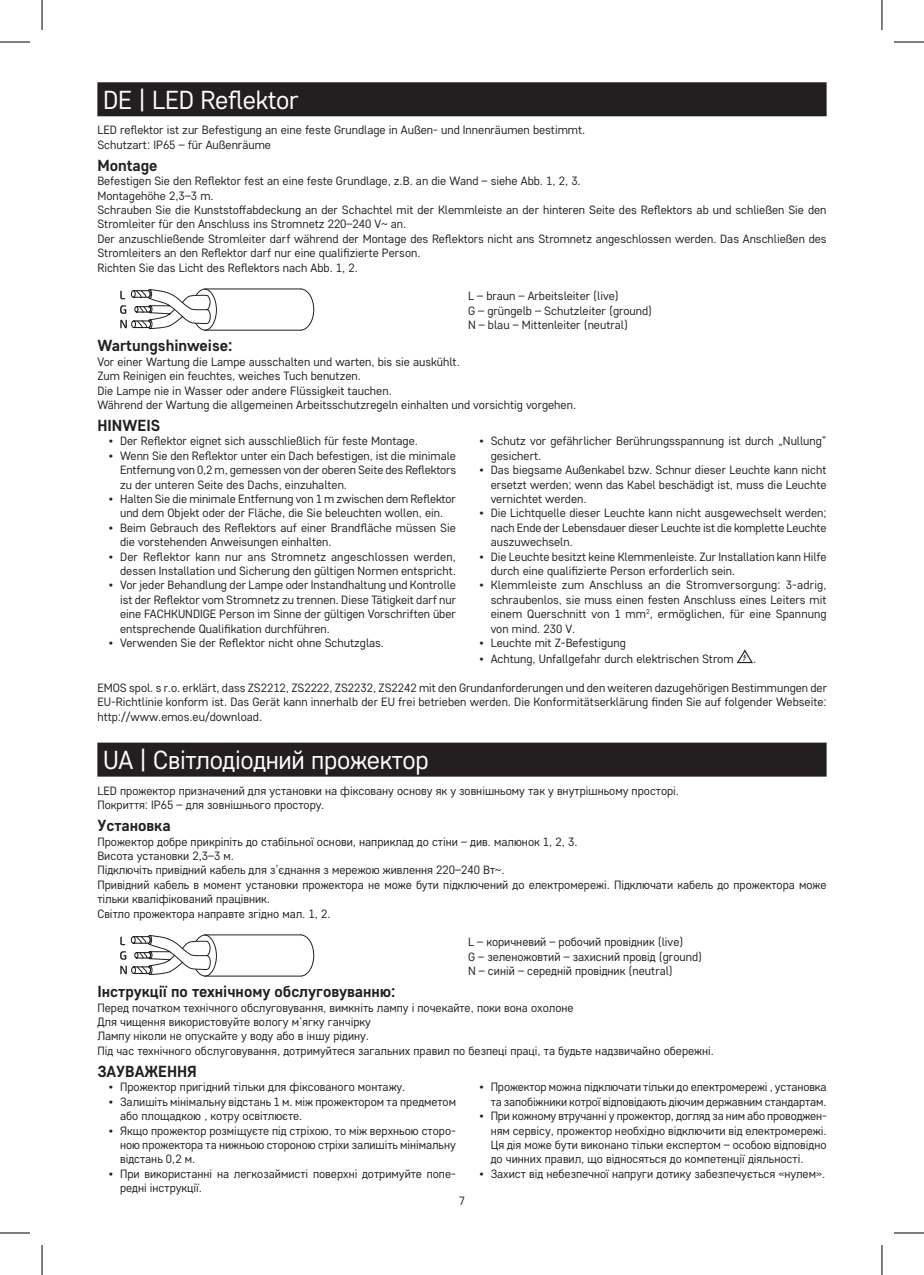
<style>
.page{position:relative;width:924px;height:1275px;background:#fff}
.page>*{position:absolute;margin:0;border:0;box-sizing:border-box;transform-origin:0 0}
.t1{font:26px "Core Sans D35";letter-spacing:-.01em;color:#fff}
.t2{font:700 16px "Core Sans D55";color:#231f20}
.t3{font:12px/14.4px "Core Sans D35";color:#231f20}
</style>
<div class="page">
<div style="left:97px;top:82px;width:729px;height:34px;background:#231f20"></div>
<svg style="left:120px;top:288px;width:194px;height:43px"></svg>
<svg style="left:737px;top:649px;width:15px;height:14px"></svg>
<div style="left:97px;top:742px;width:729px;height:34px;background:#231f20"></div>
<svg style="left:120px;top:934px;width:194px;height:43px"></svg>
<hr style="left:0;top:42px;width:30px;height:1px;background:#000">
<hr style="left:893px;top:42px;width:30px;height:1px;background:#000">
<hr style="left:0;top:1232px;width:30px;height:1px;background:#000">
<hr style="left:893px;top:1232px;width:30px;height:1px;background:#000">
<hr style="left:42px;top:0;width:1px;height:30px;background:#000">
<hr style="left:42px;top:1245px;width:1px;height:30px;background:#000">
<hr style="left:881px;top:0;width:1px;height:30px;background:#000">
<hr style="left:881px;top:1245px;width:1px;height:30px;background:#000">
<h1 class="t1" style="left:103px;top:83px;width:197px">DE | LED Reflektor</h1>
<p class="t3" style="left:97px;top:123px;width:489px">LED reflektor ist zur Befestigung an eine feste Grundlage in Außen- und Innenräumen bestimmt.<br>Schutzart: IP65 – für Außenräume</p>
<h2 class="t2" style="left:97px;top:155px;width:62px">Montage</h2>
<p class="t3" style="left:97px;top:173px;width:730px">Befestigen Sie den Reflektor fest an eine feste Grundlage, z.B. an die Wand – siehe Abb. 1, 2, 3.<br>Montagehöhe 2,3–3 m.<br>Schrauben Sie die Kunststoffabdeckung an der Schachtel mit der Klemmleiste an der hinteren Seite des Reflektors ab und schließen Sie den Stromleiter für den Anschluss ins Stromnetz 220–240 V~ an.<br>Der anzuschließende Stromleiter darf während der Montage des Reflektors nicht ans Stromnetz angeschlossen werden. Das Anschließen des Stromleiters an den Reflektor darf nur eine qualifizierte Person.<br>Richten Sie das Licht des Reflektors nach Abb. 1, 2.</p>
<p class="t3" style="left:468px;top:289px;width:186px">L – braun – Arbeitsleiter (live)<br>G – grüngelb – Schutzleiter (ground)<br>N – blau – Mittenleiter (neutral)</p>
<h2 class="t2" style="left:97px;top:335px;width:137px">Wartungshinweise:</h2>
<p class="t3" style="left:97px;top:354px;width:480px">Vor einer Wartung die Lampe ausschalten und warten, bis sie auskühlt.<br>Zum Reinigen ein feuchtes, weiches Tuch benutzen.<br>Die Lampe nie in Wasser oder andere Flüssigkeit tauchen.<br>Während der Wartung die allgemeinen Arbeitsschutzregeln einhalten und vorsichtig vorgehen.</p>
<h2 class="t2" style="left:97px;top:415px;width:64px">HINWEIS</h2>
<p class="t3" style="left:109px;top:433px;width:310px">• Der Reflektor eignet sich ausschließlich für feste Montage.</p>
<p class="t3" style="left:120px;top:448px;width:337px;text-align:justify;text-indent:-11px">• Wenn Sie den Reflektor unter ein Dach befestigen, ist die minimale Entfernung von 0,2 m, gemessen von der oberen Seite des Reflektors zu der unteren Seite des Dachs, einzuhalten.</p>
<p class="t3" style="left:109px;top:491px;width:348px;text-align:center">• Halten Sie die minimale Entfernung von 1 m zwischen dem Reflektor und dem Objekt oder der Fläche, die Sie beleuchten wollen, ein.</p>
<p class="t3" style="left:120px;top:520px;width:337px;text-indent:-11px">• Beim Gebrauch des Reflektors auf einer Brandfläche müssen Sie die vorstehenden Anweisungen einhalten.</p>
<p class="t3" style="left:109px;top:549px;width:348px;text-align:right">• Der Reflektor kann nur ans Stromnetz angeschlossen werden, dessen Installation und Sicherung den gültigen Normen entspricht.</p>
<p class="t3" style="left:120px;top:577px;width:337px;text-align:justify;text-indent:-11px">• Vor jeder Behandlung der Lampe oder Instandhaltung und Kontrolle ist der Reflektor vom Stromnetz zu trennen. Diese Tätigkeit darf nur eine FACHKUNDIGE Person im Sinne der gültigen Vorschriften über entsprechende Qualifikation durchführen.</p>
<p class="t3" style="left:109px;top:635px;width:277px">• Verwenden Sie der Reflektor nicht ohne Schutzglas.</p>
<p class="t3" style="left:490px;top:433px;width:337px;text-indent:-11px">• Schutz vor gefährlicher Berührungsspannung ist durch „Nullung“ gesichert.</p>
<p class="t3" style="left:490px;top:462px;width:337px;text-align:justify;text-indent:-11px">• Das biegsame Außenkabel bzw. Schnur dieser Leuchte kann nicht ersetzt werden; wenn das Kabel beschädigt ist, muss die Leuchte vernichtet werden.</p>
<p class="t3" style="left:490px;top:505px;width:337px;text-align:justify;text-indent:-11px">• Die Lichtquelle dieser Leuchte kann nicht ausgewechselt werden; nach Ende der Lebensdauer dieser Leuchte ist die komplette Leuchte auszuwechseln.</p>
<p class="t3" style="left:490px;top:549px;width:337px;text-indent:-11px">• Die Leuchte besitzt keine Klemmenleiste. Zur Installation kann Hilfe durch eine qualifizierte Person erforderlich sein.</p>
<p class="t3" style="left:490px;top:577px;width:337px;text-align:justify;text-indent:-11px">• Klemmleiste zum Anschluss an die Stromversorgung: 3-adrig, schraubenlos, sie muss einen festen Anschluss eines Leiters mit einem Querschnitt von 1 mm<sup>2</sup>, ermöglichen, für eine Spannung von mind. 230 V.</p>
<p class="t3" style="left:479px;top:635px;width:148px">• Leuchte mit Z-Befestigung</p>
<p class="t3" style="left:479px;top:651px;width:256px">• Achtung, Unfallgefahr durch elektrischen Strom</p>
<p class="t3" style="left:752px;top:651px;width:5px">.</p>
<p class="t3" style="left:97px;top:680px;width:731px;text-align:justify">EMOS spol. s r.o. erklärt, dass ZS2212, ZS2222, ZS2232, ZS2242 mit den Grundanforderungen und den weiteren dazugehörigen Bestimmungen der EU-Richtlinie konform ist. Das Gerät kann innerhalb der EU frei betrieben werden. Die Konformitätserklärung finden Sie auf folgender Webseite: http://www.emos.eu/download.</p>
<h1 class="t1" style="left:103px;top:743px;width:327px">UA | Світлодіодний прожектор</h1>
<p class="t3" style="left:97px;top:783px;width:583px">LED прожектор призначений для установки на фіксовану основу як у зовнішньому так у внутрішньому просторі.<br>Покриття: IP65 – для зовнішнього простору.</p>
<h2 class="t2" style="left:97px;top:815px;width:75px">Установка</h2>
<p class="t3" style="left:97px;top:834px;width:730px">Прожектор добре прикріпіть до стабільної основи, наприклад до стіни – див. малюнок 1, 2, 3.<br>Висота установки 2,3–3 м.<br>Підключіть привідний кабель для з’єднання з мережою живлення 220–240 Вт~.<br>Привідний кабель в момент установки прожектора не може бути підключений до електромережі. Підключати кабель до прожектора може тільки кваліфікований працівник.<br>Світло прожектора направте згідно мал. 1, 2.</p>
<p class="t3" style="left:468px;top:934px;width:235px">L – коричневий – робочий провідник (live)<br>G – зеленожовтий – захисний провід (ground)<br>N – синій – середній провідник (neutral)</p>
<h2 class="t2" style="left:97px;top:981px;width:299px">Інструкції по технічному обслуговуванню:</h2>
<p class="t3" style="left:97px;top:1000px;width:618px">Перед початком технічного обслуговування, вимкніть лампу і почекайте, поки вона охолоне<br>Для чищення використовуйте вологу м‘ягку ганчірку<br>Лампу ніколи не опускайте у воду або в іншу рідину.<br>Під час технічного обслуговування, дотримуйтеся загальних правил по безпеці праці, та будьте надзвичайно обережні.</p>
<h2 class="t2" style="left:97px;top:1061px;width:101px">ЗАУВАЖЕННЯ</h2>
<p class="t3" style="left:109px;top:1079px;width:298px">• Прожектор пригідний тільки для фіксованого монтажу.</p>
<p class="t3" style="left:120px;top:1094px;width:337px;text-indent:-11px">• Залишіть мінімальну відстань 1 м. між прожектором та предметом або площадкою , котру освітлюєте.</p>
<p class="t3" style="left:120px;top:1122px;width:337px;text-align:justify;text-indent:-11px">• Якщо прожектор розміщуєте під стріхою, то між верхньою сторо&shy;ною прожектора та нижньою стороною стріхи залишіть мінімальну відстань 0,2 м.</p>
<p class="t3" style="left:120px;top:1166px;width:337px;text-indent:-11px">• При використанні на легкозаймисті поверхні дотримуйте попе&shy;редні інструкції.</p>
<p class="t3" style="left:479px;top:1079px;width:348px;text-align:right">• Прожектор можна підключати тільки до електромережі , установка та запобіжники котрої відповідають діючим державним стандартам.</p>
<p class="t3" style="left:490px;top:1108px;width:337px;text-align:justify;text-indent:-11px">• При кожному втручанні у прожектор, догляд за ним або проводжен&shy;ням сервісу, прожектор необхідно відключити від електромережі.<br>Ця дія може бути виконано тільки експертом – особою відповідно до чинних правил, що відносяться до компетенції діяльності.</p>
<p class="t3" style="left:479px;top:1166px;width:347px">• Захист від небезпечної напруги дотику забезпечується «нулем».</p>
<p class="t3" style="left:458px;top:1192px;width:8px">7</p>
</div>
